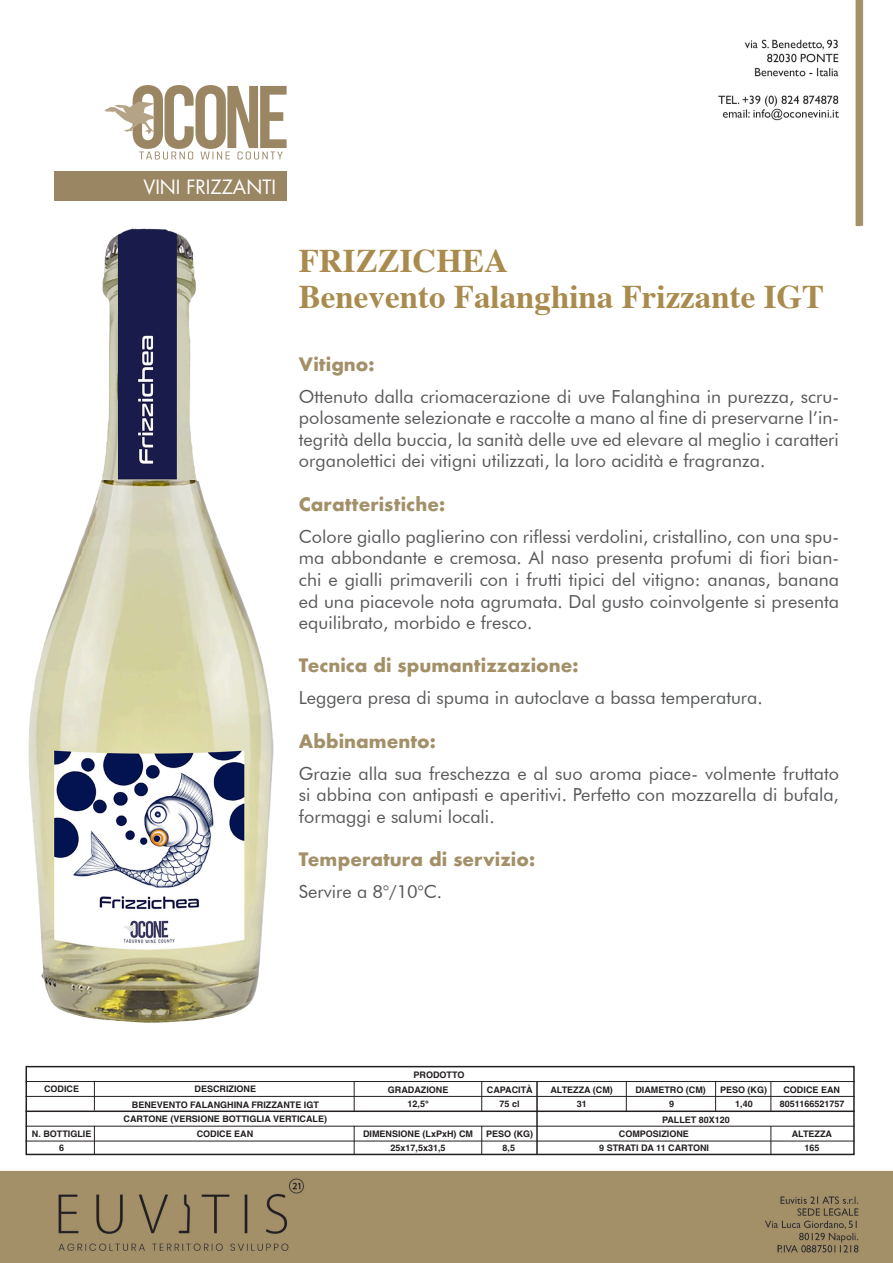
<style>
.page{position:relative;width:893px;height:1263px;background:#fff}
.page>*{position:absolute;margin:0;border:0;box-sizing:border-box;transform-origin:0 0}
.t1{font:700 33px "Times";color:#a98b4d}
.t2{font:19.2px "Futura";color:#fff}
.t3{font:18px/21.6px "Futura BT";color:#57585a;text-align:justify}
.t4{font:700 18px "Futura";color:#a39068}
.t5{font:700 9px "Helvetica";color:#231f20}
</style>
<div class="page">
<img style="left:0;top:0;width:893px;height:1263px">
<div style="left:47px;top:43px;width:249px;height:166px;background:#fff"></div>
<div style="left:26px;top:1066px;width:829px;height:89px;border:2px solid #231f20"></div>
<hr style="left:26px;top:1081px;width:829px;height:1px;background:#231f20">
<hr style="left:26px;top:1096px;width:829px;height:1px;background:#231f20">
<hr style="left:26px;top:1110px;width:829px;height:2px;background:#231f20">
<hr style="left:26px;top:1126px;width:829px;height:1px;background:#231f20">
<hr style="left:26px;top:1141px;width:829px;height:1px;background:#231f20">
<svg style="left:94px;top:1082px;width:1px;height:28px"></svg>
<svg style="left:94px;top:1127px;width:1px;height:27px"></svg>
<svg style="left:354px;top:1126px;width:1px;height:28px"></svg>
<svg style="left:481px;top:1126px;width:1px;height:28px"></svg>
<hr style="left:354px;top:1081px;width:1px;height:30px;background:#231f20">
<hr style="left:481px;top:1081px;width:1px;height:30px;background:#231f20">
<hr style="left:536px;top:1081px;width:2px;height:73px;background:#231f20">
<hr style="left:626px;top:1081px;width:1px;height:30px;background:#231f20">
<hr style="left:715px;top:1081px;width:1px;height:30px;background:#231f20">
<hr style="left:770px;top:1081px;width:1px;height:30px;background:#231f20">
<svg style="left:770px;top:1126px;width:1px;height:29px"></svg>
<img style="left:28px;top:228px;width:245px;height:795px">
<div style="left:54px;top:172px;width:233px;height:29px;background:#9b8663"></div>
<svg style="left:104px;top:85px;width:183px;height:74px"></svg>
<p class="t2" style="left:143px;top:174px;width:134px">VINI FRIZZANTI</p>
<p class="t1" style="left:299px;top:230px;width:211px">FRIZZICHEA</p>
<p class="t1" style="left:299px;top:266px;width:527px">Benevento Falanghina Frizzante IGT</p>
<p class="t4" style="left:299px;top:351px;width:77px">Vitigno:</p>
<p class="t3" style="left:299px;top:385px;width:541px">Ottenuto dalla criomacerazione di uve Falanghina in purezza, scru&shy;polosamente selezionate e raccolte a mano al fine di preservarne l’in&shy;tegrità della buccia, la sanità delle uve ed elevare al meglio i caratteri organolettici dei vitigni utilizzati, la loro acidità e fragranza.</p>
<p class="t4" style="left:299px;top:491px;width:148px">Caratteristiche:</p>
<p class="t3" style="left:299px;top:525px;width:542px">Colore giallo paglierino con riflessi verdolini, cristallino, con una spu&shy;ma abbondante e cremosa. Al naso presenta profumi di fiori bian&shy;chi e gialli primaverili con i frutti tipici del vitigno: ananas, banana ed una piacevole nota agrumata. Dal gusto coinvolgente si presenta equilibrato, morbido e fresco.</p>
<p class="t4" style="left:299px;top:653px;width:281px">Tecnica di spumantizzazione:</p>
<p class="t3" style="left:299px;top:687px;width:465px">Leggera presa di spuma in autoclave a bassa temperatura.</p>
<p class="t4" style="left:299px;top:728px;width:138px">Abbinamento:</p>
<p class="t3" style="left:299px;top:762px;width:541px">Grazie alla sua freschezza e al suo aroma piace- volmente fruttato si abbina con antipasti e aperitivi. Perfetto con mozzarella di bufala, formaggi e salumi locali.</p>
<p class="t4" style="left:299px;top:846px;width:238px">Temperatura di servizio:</p>
<p class="t3" style="left:299px;top:881px;width:145px">Servire a 8°/10°C.</p>
<p class="t5" style="left:414px;top:1069px;width:52px">PRODOTTO</p>
<p class="t5" style="left:487px;top:1085px;width:47px">CAPACITÀ</p>
<p class="t5" style="left:486px;top:1128px;width:49px">PESO (KG)</p>
<p class="t5" style="left:44px;top:1083px;width:37px">CODICE</p>
<p class="t5" style="left:195px;top:1083px;width:63px">DESCRIZIONE</p>
<p class="t5" style="left:388px;top:1085px;width:62px">GRADAZIONE</p>
<p class="t5" style="left:550px;top:1085px;width:64px">ALTEZZA (CM)</p>
<p class="t5" style="left:635px;top:1085px;width:72px">DIAMETRO (CM)</p>
<p class="t5" style="left:783px;top:1085px;width:58px">CODICE EAN</p>
<p class="t5" style="left:792px;top:1128px;width:42px">ALTEZZA</p>
<p class="t5" style="left:720px;top:1085px;width:49px">PESO (KG)</p>
<p class="t5" style="left:500px;top:1098px;width:22px">75 cl</p>
<p class="t5" style="left:503px;top:1142px;width:14px">8,5</p>
<p class="t5" style="left:577px;top:1098px;width:12px">31</p>
<p class="t5" style="left:669px;top:1098px;width:7px">9</p>
<p class="t5" style="left:780px;top:1098px;width:66px">8051166521757</p>
<p class="t5" style="left:805px;top:1142px;width:17px">165</p>
<p class="t5" style="left:132px;top:1099px;width:189px">BENEVENTO FALANGHINA FRIZZANTE IGT</p>
<p class="t5" style="left:735px;top:1098px;width:19px">1,40</p>
<p class="t5" style="left:124px;top:1113px;width:205px">CARTONE (VERSIONE BOTTIGLIA VERTICALE)</p>
<p class="t5" style="left:408px;top:1098px;width:23px">12,5°</p>
<p class="t5" style="left:391px;top:1142px;width:57px">25x17,5x31,5</p>
<p class="t5" style="left:662px;top:1114px;width:69px">PALLET 80X120</p>
<p class="t5" style="left:619px;top:1128px;width:72px">COMPOSIZIONE</p>
<p class="t5" style="left:599px;top:1143px;width:111px">9 STRATI DA 11 CARTONI</p>
<p class="t5" style="left:32px;top:1128px;width:61px">N. BOTTIGLIE</p>
<p class="t5" style="left:197px;top:1128px;width:58px">CODICE EAN</p>
<p class="t5" style="left:59px;top:1143px;width:7px">6</p>
<p class="t5" style="left:363px;top:1128px;width:112px">DIMENSIONE (LxPxH) CM</p>
</div>
